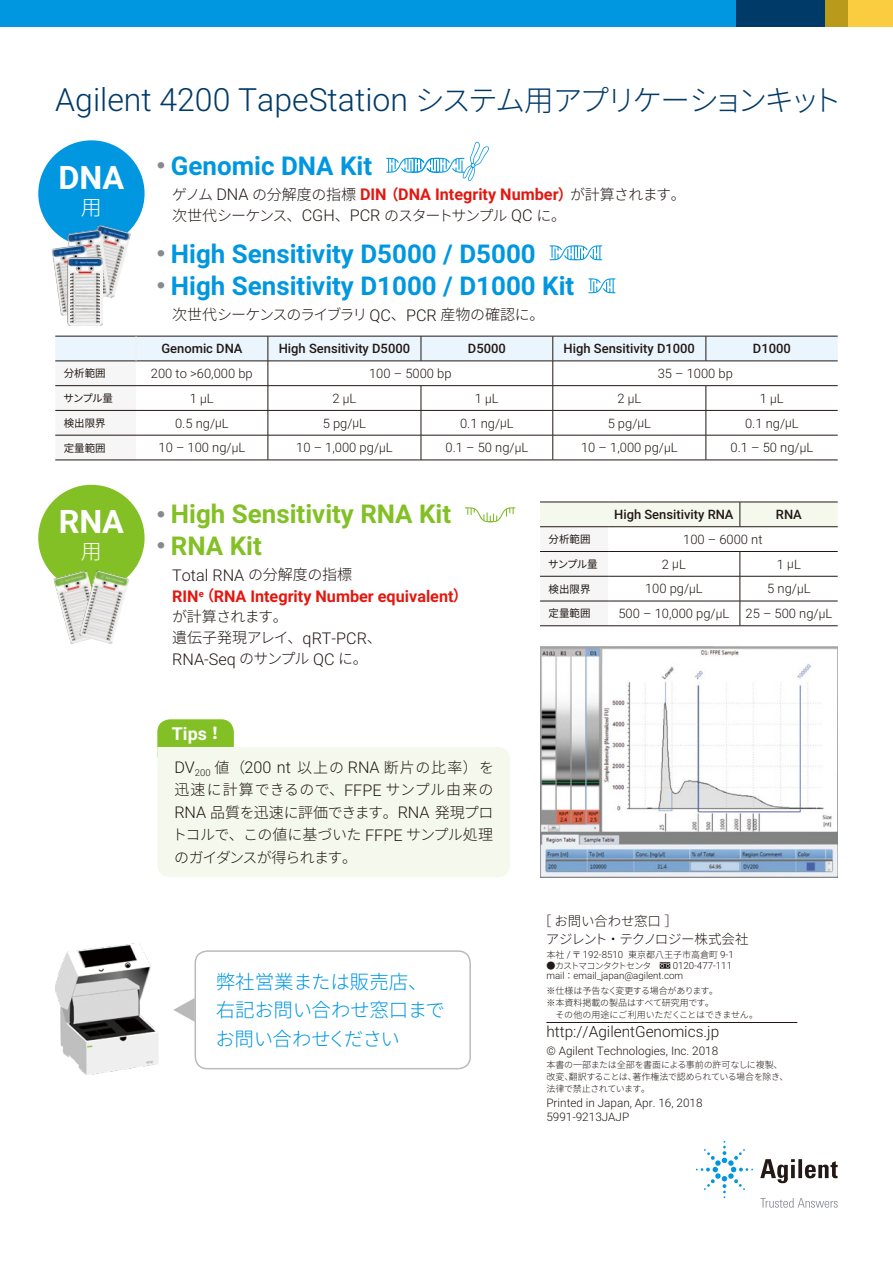
<style>
.page{position:relative;width:893px;height:1263px;background:#fff}
.page>*{position:absolute;margin:0;border:0;box-sizing:border-box;transform-origin:0 0}
.t1{font:700 32.4px "Roboto";color:#fff}
.t2{font:300 31.95px "Roboto";color:#003a68}
.t3{font:700 25.95px "Roboto";color:#0097e0}
.t4{font:700 25.95px "Roboto";color:#82c025}
.t5{font:300 21px "Noto Sans CJ Kjp";color:#fff}
.t6{font:300 19.5px/28.5px "Noto Sans CJ Kjp";letter-spacing:-.02em;color:#0097e0}
.t7{font:700 17.85px "Roboto";color:#fff}
.t8{font:700 16.2px/21px "Roboto";color:#e31810}
.t9{font:300 16.2px "Roboto";color:#221815}
.t10{font:300 15.45px "Roboto";color:#221815}
.t11{font:300 15px/22.5px "Noto Sans CJ Kjp";letter-spacing:-.04em;color:#221815}
.t12{font:300 15px "Noto Sans CJ Kjp";letter-spacing:-.085em;color:#221815}
.t13{font:300 13.5px/18px "Noto Sans CJ Kjp";letter-spacing:-.025em;color:#221815}
.t14{font:300 12.9px "Roboto";color:#221815}
.t15{font:500 12.9px "Roboto";color:#221815}
.t16{font:300 11.7px/13px "Roboto";color:#221815}
.t17{font:10.5px "Noto Sans CJ Kjp";color:#221815}
.t18{font:300 9.75px/10.5px "Roboto";color:#221815}
.t19{font:300 9px/12px "Noto Sans CJ Kjp";letter-spacing:-.02em;color:#221815}
.t20{font:300 9px "Noto Sans CJ Kjp";color:#221815}
.t21{font:300 9px "Noto Sans CJ Kjp";letter-spacing:-.1em;color:#221815}
.s1{font-family:"Noto Sans CJ Kjp";font-size:29.7px}
.s2{font-family:"Noto Sans CJ Kjp";font-weight:300;font-size:15px;color:#221815}
.s3{font-weight:300;color:#221815}
.s4{font-family:"Noto Sans CJ Kjp";font-size:15px}
.s5{font-family:"Roboto";font-size:16.2px}
.s6{font-size:12px}
.s7{font-family:"Noto Sans CJ Kjp";font-size:16.5px}
.s8{font-family:"Roboto";font-size:9.75px}
.s9{font-family:"Noto Sans CJ Kjp";font-size:9px}
</style>
<div class="page">
<div style="left:195px;top:950px;width:276px;height:119px;border:2px solid #b9bab9;border-radius:12px"></div>
<svg style="left:173px;top:998px;width:22px;height:24px"></svg>
<img style="left:55px;top:944px;width:103px;height:130px">
<div style="left:0;top:0;width:825px;height:26px;background:#0097e0"></div>
<div style="left:736px;top:0;width:112px;height:26px;background:#003a68"></div>
<svg style="left:825px;top:0;width:68px;height:26px;background:#e4bb33"></svg>
<div style="left:38px;top:140px;width:107px;height:107px;background:#0097e0;border-radius:50%"></div>
<hr style="left:55px;top:460px;width:81px;height:1px;background:#221815">
<hr style="left:136px;top:460px;width:132px;height:1px;background:#221815">
<hr style="left:268px;top:460px;width:153px;height:1px;background:#221815">
<hr style="left:421px;top:460px;width:132px;height:1px;background:#221815">
<hr style="left:553px;top:460px;width:153px;height:1px;background:#221815">
<hr style="left:706px;top:460px;width:132px;height:1px;background:#221815">
<svg style="left:55px;top:336px;width:783px;height:124px"></svg>
<img style="left:96px;top:224px;width:35px;height:75px">
<img style="left:67px;top:229px;width:43px;height:72px">
<img style="left:52px;top:244px;width:43px;height:72px">
<img style="left:68px;top:257px;width:34px;height:68px">
<svg style="left:386px;top:142px;width:103px;height:39px"></svg>
<svg style="left:549px;top:245px;width:53px;height:15px"></svg>
<svg style="left:588px;top:278px;width:27px;height:15px"></svg>
<div style="left:38px;top:485px;width:107px;height:106px;background:#82c025;border-radius:50%"></div>
<svg style="left:540px;top:502px;width:298px;height:124px"></svg>
<img style="left:53px;top:572px;width:26px;height:72px">
<img style="left:79px;top:570px;width:51px;height:74px">
<svg style="left:465px;top:507px;width:50px;height:15px"></svg>
<img style="left:540px;top:646px;width:298px;height:231px">
<svg style="left:157px;top:719px;width:77px;height:28px;background:#88c32f"></svg>
<div style="left:157px;top:747px;width:353px;height:130px;background:#f5f9ed"></div>
<hr style="left:546px;top:1022px;width:251px;height:1px;background:#221815">
<svg style="left:660px;top:962px;width:10px;height:7px"></svg>
<svg style="left:760px;top:1159px;width:78px;height:24px"></svg>
<svg style="left:696px;top:1141px;width:57px;height:57px"></svg>
<svg style="left:760px;top:1198px;width:78px;height:10px"></svg>
<h2 class="t2" style="left:55px;top:78px;width:788px">Agilent 4200 TapeStation <span class="s1">システム用アプリケーションキット</span></h2>
<h1 class="t1" style="left:59px;top:154px;width:67px">DNA</h1>
<h3 class="t5" style="left:81px;top:195px;width:22px">用</h3>
<h3 class="t3" style="left:157px;top:147px;width:216px"><sup>●</sup> Genomic DNA Kit</h3>
<p class="t8" style="left:172px;top:183px;width:515px"><span class="s2">ゲノム</span> <span class="s3">DNA</span> <span class="s2">の分解度の指標</span> DIN <span class="s4">（</span>DNA Integrity Number<span class="s4">）</span><span class="s2">が計算されます。</span></p>
<p class="t12" style="left:172px;top:207px;width:395px">次世代シーケンス、<span class="s5">CGH</span>、<span class="s5">PCR</span> のスタートサンプル <span class="s5">QC</span> に。</p>
<h3 class="t3" style="left:157px;top:236px;width:380px"><sup>●</sup> High Sensitivity D5000 / D5000</h3>
<h3 class="t3" style="left:157px;top:267px;width:418px"><sup>●</sup> High Sensitivity D1000 / D1000 Kit</h3>
<p class="t11" style="left:172px;top:304px;width:374px">次世代シーケンスのライブラリ<span class="s5">QC</span>、<span class="s5">PCR</span> 産物の確認に。</p>
<p class="t15" style="left:161px;top:340px;width:83px">Genomic DNA</p>
<p class="t15" style="left:279px;top:340px;width:133px">High Sensitivity D5000</p>
<p class="t15" style="left:468px;top:340px;width:39px">D5000</p>
<p class="t15" style="left:564px;top:340px;width:133px">High Sensitivity D1000</p>
<p class="t15" style="left:753px;top:340px;width:39px">D1000</p>
<p class="t17" style="left:64px;top:367px;width:43px">分析範囲</p>
<p class="t14" style="left:151px;top:364px;width:103px">200 to &gt;60,000 bp</p>
<p class="t14" style="left:369px;top:364px;width:84px">100 – 5000 bp</p>
<p class="t14" style="left:658px;top:364px;width:77px">35 – 1000 bp</p>
<p class="t17" style="left:64px;top:392px;width:51px">サンプル量</p>
<p class="t14" style="left:190px;top:389px;width:25px">1 <span class="s6">µ</span>L</p>
<p class="t14" style="left:332px;top:389px;width:25px">2 <span class="s6">µ</span>L</p>
<p class="t14" style="left:475px;top:389px;width:25px">1 <span class="s6">µ</span>L</p>
<p class="t14" style="left:617px;top:389px;width:25px">2 <span class="s6">µ</span>L</p>
<p class="t14" style="left:760px;top:389px;width:25px">1 <span class="s6">µ</span>L</p>
<p class="t17" style="left:64px;top:417px;width:43px">検出限界</p>
<p class="t14" style="left:175px;top:414px;width:55px">0.5 ng/<span class="s6">µ</span>L</p>
<p class="t14" style="left:323px;top:414px;width:45px">5 pg/<span class="s6">µ</span>L</p>
<p class="t14" style="left:460px;top:414px;width:55px">0.1 ng/<span class="s6">µ</span>L</p>
<p class="t14" style="left:608px;top:414px;width:45px">5 pg/<span class="s6">µ</span>L</p>
<p class="t14" style="left:745px;top:414px;width:55px">0.1 ng/<span class="s6">µ</span>L</p>
<p class="t17" style="left:64px;top:442px;width:43px">定量範囲</p>
<p class="t14" style="left:158px;top:439px;width:88px">10 – 100 ng/<span class="s6">µ</span>L</p>
<p class="t14" style="left:296px;top:439px;width:98px">10 – 1,000 pg/<span class="s6">µ</span>L</p>
<p class="t14" style="left:446px;top:439px;width:84px">0.1 – 50 ng/<span class="s6">µ</span>L</p>
<p class="t14" style="left:581px;top:439px;width:98px">10 – 1,000 pg/<span class="s6">µ</span>L</p>
<p class="t14" style="left:730px;top:439px;width:84px">0.1 – 50 ng/<span class="s6">µ</span>L</p>
<h1 class="t1" style="left:59px;top:499px;width:67px">RNA</h1>
<h3 class="t5" style="left:81px;top:539px;width:22px">用</h3>
<h3 class="t4" style="left:157px;top:496px;width:295px"><sup>●</sup> High Sensitivity RNA Kit</h3>
<h3 class="t4" style="left:157px;top:528px;width:106px"><sup>●</sup> RNA Kit</h3>
<p class="t8" style="left:172px;top:564px;width:297px"><span class="s3">Total RNA</span> <span class="s2">の分解度の指標<br></span>RIN<sup>e</sup> <span class="s4">（</span>RNA Integrity Number equivalent<span class="s4">）</span></p>
<p class="t11" style="left:172px;top:607px;width:211px;line-height:21px">が計算されます。<br>遺伝子発現アレイ、<span class="s5">qRT-PCR</span>、</p>
<p class="t9" style="left:172px;top:648px;width:197px">RNA-Seq <span class="s4">のサンプル</span> QC <span class="s4">に。</span></p>
<h3 class="t7" style="left:172px;top:721px;width:53px">Tips<span class="s7">！</span></h3>
<p class="t11" style="left:172px;top:756px;width:324px;text-align:justify"><span class="s5">DV</span><sub>200</sub> 値（<span class="s5">200 nt</span> 以上の <span class="s5">RNA</span> 断片の比率）を迅速に計算できるので、<span class="s5">FFPE</span> サンプル由来の<span class="s5">RNA</span> 品質を迅速に評価できます。<span class="s5">RNA</span> 発現プロトコルで、この値に基づいた <span class="s5">FFPE</span> サンプル処理のガイダンスが得られます。</p>
<h3 class="t6" style="left:215px;top:968px;width:231px">弊社営業または販売店、右記お問い合わせ窓口までお問い合わせください</h3>
<p class="t15" style="left:614px;top:505px;width:121px">High Sensitivity RNA</p>
<p class="t15" style="left:776px;top:505px;width:27px">RNA</p>
<p class="t17" style="left:549px;top:533px;width:43px">分析範囲</p>
<p class="t14" style="left:683px;top:530px;width:81px">100 – 6000 nt</p>
<p class="t17" style="left:548px;top:558px;width:51px">サンプル量</p>
<p class="t14" style="left:662px;top:555px;width:25px">2 <span class="s6">µ</span>L</p>
<p class="t14" style="left:777px;top:555px;width:25px">1 <span class="s6">µ</span>L</p>
<p class="t17" style="left:549px;top:583px;width:43px">検出限界</p>
<p class="t14" style="left:645px;top:580px;width:59px">100 pg/<span class="s6">µ</span>L</p>
<p class="t14" style="left:767px;top:580px;width:45px">5 ng/<span class="s6">µ</span>L</p>
<p class="t17" style="left:549px;top:608px;width:43px">定量範囲</p>
<p class="t14" style="left:618px;top:604px;width:215px">500 – 10,000 pg/<span class="s6">µ</span>L 25 – 500 ng/<span class="s6">µ</span>L</p>
<p class="t13" style="left:546px;top:912px;width:204px;text-indent:-8px">［お問い合わせ窓口］<br>アジレント・テクノロジー株式会社</p>
<p class="t20" style="left:546px;top:950px;width:189px">本社 <span class="s8">/</span> 〒 <span class="s8">192-8510</span> 東京都八王子市高倉町 <span class="s8">9-1</span></p>
<p class="t21" style="left:546px;top:960px;width:115px">●カストマコンタクトセンタ　</p>
<p class="t18" style="left:546px;top:960px;width:187px;text-indent:126px">0120-477-111 mail<span class="s9">：</span>email_japan@agilent.com</p>
<p class="t19" style="left:546px;top:985px;width:213px">※仕様は予告なく変更する場合があります。<br>※本資料掲載の製品はすべて研究用です。<br>　その他の用途にご利用いただくことはできません。</p>
<p class="t10" style="left:546px;top:1021px;width:174px">http://AgilentGenomics.jp</p>
<p class="t16" style="left:546px;top:1044px;width:173px">© Agilent Technologies, Inc. 2018</p>
<p class="t19" style="left:546px;top:1059px;width:243px">本書の一部または全部を書面による事前の許可なしに複製、改変、翻訳することは、著作権法で認められている場合を除き、法律で禁止されています。</p>
<p class="t16" style="left:546px;top:1096px;width:158px">Printed in Japan, Apr. 16, 2018<br>5991-9213JAJP</p>
</div>
